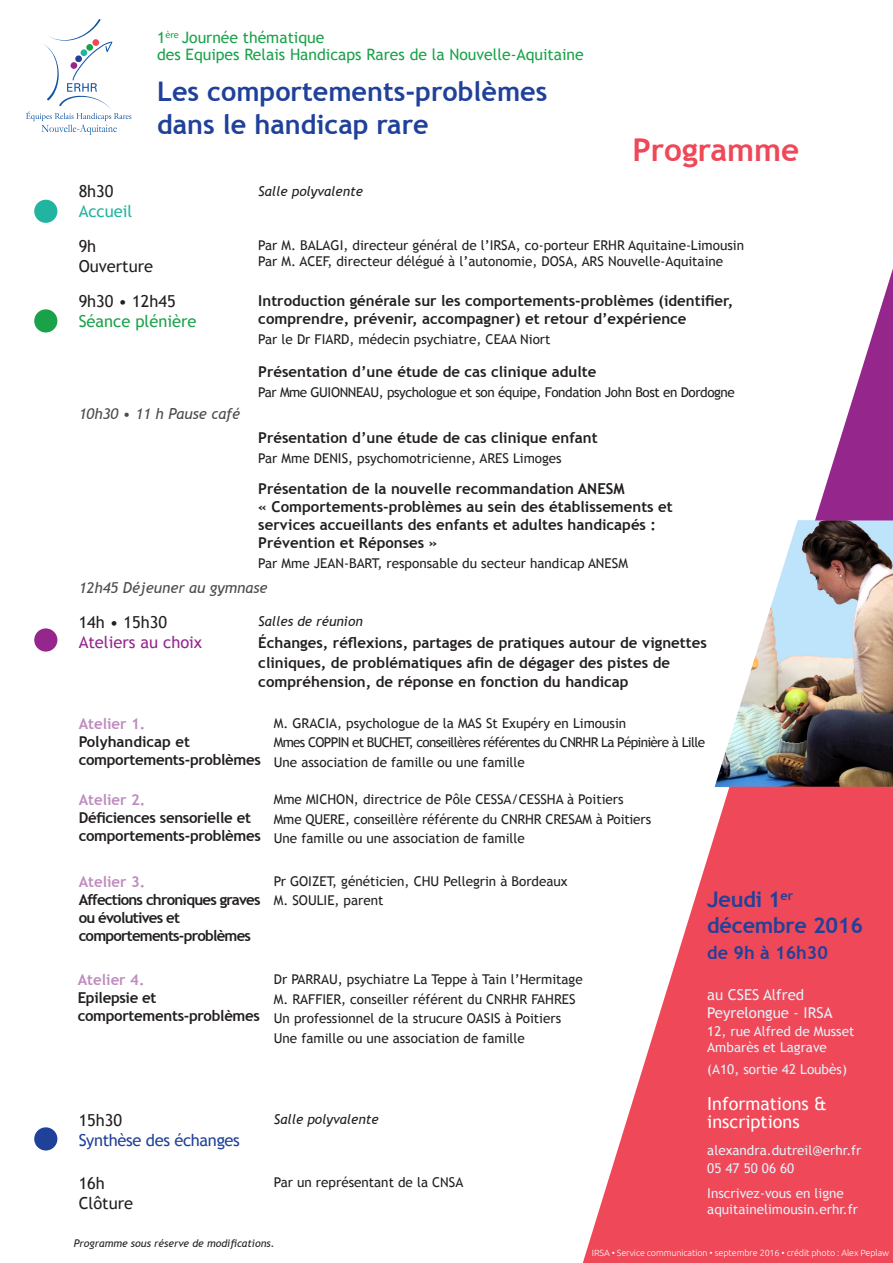
<style>
.page{position:relative;width:893px;height:1263px;background:#fff}
.page>*{position:absolute;margin:0;border:0;box-sizing:border-box;transform-origin:0 0}
.t1{font:700 31.5px "Trebuchet MS";color:#ef4858}
.t2{font:700 27px "Trebuchet MS";color:#20419a}
.t3{font:700 21.6px "Trebuchet MS";letter-spacing:-.01em;color:#20419a}
.t4{font:18px/18px "Trebuchet MS";color:#fff}
.t5{font:700 18px "Trebuchet MS";color:#20419a}
.t6{font:16.5px "Trebuchet MS";color:#231f20}
.t7{font:16.5px "Trebuchet MS";letter-spacing:-.02em;color:#20419a}
.t8{font:16.5px "Trebuchet MS";color:#94268c}
.t9{font:16.5px "Trebuchet MS";color:#1aa249}
.t10{font:16.5px "Trebuchet MS";color:#21b4a1}
.t11{font:15.75px "Trebuchet MS";color:#1aa249}
.t12{font:700 15px/18px "Trebuchet MS";color:#231f20}
.t13{font:700 15px "Trebuchet MS";letter-spacing:-.02em;color:#231f20}
.t14{font:700 15px "Trebuchet MS";letter-spacing:-.05em;color:#231f20}
.t15{font:italic 15px "Trebuchet MS";color:#4b4c4d}
.t16{font:700 15px "Trebuchet MS";color:#bf8cbf}
.t17{font:15px/18px "Trebuchet MS";color:#e2f3fb}
.t18{font:13.5px "Trebuchet MS";color:#231f20}
.t19{font:13.5px "Trebuchet MS";color:#e2f3fb}
.t20{font:13.5px "Trebuchet MS";letter-spacing:-.03em;color:#231f20}
.t21{font:13.5px "Trebuchet MS";letter-spacing:-.05em;color:#231f20}
.t22{font:italic 13.5px "Trebuchet MS";color:#231f20}
.t23{font:italic 10.5px "Trebuchet MS";color:#231f20}
.t24{font:300 9px "Ubuntu";letter-spacing:-.01em;color:#fff}
</style>
<div class="page">
<svg style="left:26px;top:19px;width:105px;height:116px"></svg>
<img style="left:715px;top:520px;width:178px;height:267px">
<svg style="left:583px;top:787px;width:310px;height:476px;fill:#ef4858"></svg>
<div style="left:34px;top:200px;width:23px;height:23px;background:#21b4a1;border-radius:50%"></div>
<div style="left:34px;top:309px;width:23px;height:23px;background:#1aa249;border-radius:50%"></div>
<div style="left:34px;top:628px;width:23px;height:24px;background:#94268c;border-radius:50%"></div>
<div style="left:34px;top:1127px;width:23px;height:23px;background:#20419a;border-radius:50%"></div>
<svg style="left:815px;top:268px;width:78px;height:252px"></svg>
<p class="t11" style="left:157px;top:28px;width:169px">1<sup>ère</sup> Journée thématique</p>
<p class="t11" style="left:157px;top:45px;width:428px">des Equipes Relais Handicaps Rares de la Nouvelle-Aquitaine</p>
<p class="t2" style="left:157px;top:75px;width:392px">Les comportements-problèmes</p>
<p class="t2" style="left:157px;top:107px;width:273px">dans le handicap rare</p>
<p class="t1" style="left:632px;top:130px;width:169px">Programme</p>
<p class="t6" style="left:79px;top:181px;width:36px">8h30</p>
<p class="t10" style="left:79px;top:201px;width:55px">Accueil</p>
<p class="t6" style="left:79px;top:236px;width:19px">9h</p>
<p class="t6" style="left:79px;top:256px;width:76px">Ouverture</p>
<p class="t6" style="left:79px;top:292px;width:99px">9h30 • 12h45</p>
<p class="t9" style="left:79px;top:312px;width:119px">Séance plénière</p>
<p class="t15" style="left:79px;top:405px;width:163px">10h30 • 11 h Pause café</p>
<p class="t22" style="left:258px;top:183px;width:106px">Salle polyvalente</p>
<p class="t18" style="left:258px;top:237px;width:487px">Par M. BALAGI, directeur général de l’IRSA, co-porteur ERHR Aquitaine-Limousin</p>
<p class="t18" style="left:258px;top:253px;width:466px">Par M. ACEF, directeur délégué à l’autonomie, DOSA, ARS Nouvelle-Aquitaine</p>
<p class="t12" style="left:258px;top:292px;width:476px">Introduction générale sur les comportements-problèmes (identifier, comprendre, prévenir, accompagner) et retour d’expérience</p>
<p class="t18" style="left:258px;top:331px;width:294px">Par le Dr FIARD, médecin psychiatre, CEAA Niort</p>
<p class="t12" style="left:258px;top:363px;width:340px">Présentation d’une étude de cas clinique adulte</p>
<p class="t20" style="left:258px;top:384px;width:478px">Par Mme GUIONNEAU, psychologue et son équipe, Fondation John Bost en Dordogne</p>
<p class="t12" style="left:258px;top:429px;width:341px">Présentation d’une étude de cas clinique enfant</p>
<p class="t18" style="left:258px;top:450px;width:305px">Par Mme DENIS, psychomotricienne, ARES Limoges</p>
<p class="t12" style="left:258px;top:480px;width:368px">Présentation de la nouvelle recommandation ANESM</p>
<p class="t12" style="left:258px;top:498px;width:416px">« Comportements-problèmes au sein des établissements et services accueillants des enfants et adultes handicapés :<br>Prévention et Réponses »</p>
<p class="t18" style="left:258px;top:555px;width:371px">Par Mme JEAN-BART, responsable du secteur handicap ANESM</p>
<p class="t15" style="left:79px;top:578px;width:190px">12h45 Déjeuner au gymnase</p>
<p class="t22" style="left:258px;top:613px;width:106px">Salles de réunion</p>
<p class="t6" style="left:79px;top:613px;width:90px">14h • 15h30</p>
<p class="t8" style="left:79px;top:632px;width:125px">Ateliers au choix</p>
<p class="t12" style="left:258px;top:633px;width:450px;line-height:19.5px">Échanges, réflexions, partages de pratiques autour de vignettes cliniques, de problématiques afin de dégager des pistes de compréhension, de réponse en fonction du handicap</p>
<p class="t18" style="left:274px;top:715px;width:354px">M. GRACIA, psychologue de la MAS St Exupéry en Limousin</p>
<p class="t21" style="left:274px;top:734px;width:433px">Mmes COPPIN et BUCHET, conseillères référentes du CNRHR La Pépinière à Lille</p>
<p class="t18" style="left:274px;top:754px;width:253px">Une association de famille ou une famille</p>
<p class="t16" style="left:79px;top:714px;width:68px">Atelier 1.</p>
<p class="t12" style="left:79px;top:732px;width:113px">Polyhandicap et</p>
<p class="t13" style="left:79px;top:750px;width:184px">comportements-problèmes</p>
<p class="t16" style="left:79px;top:790px;width:68px">Atelier 2.</p>
<p class="t13" style="left:79px;top:808px;width:174px">Déficiences sensorielle et</p>
<p class="t13" style="left:79px;top:826px;width:184px">comportements-problèmes</p>
<p class="t18" style="left:274px;top:791px;width:351px">Mme MICHON, directrice de Pôle CESSA/CESSHA à Poitiers</p>
<p class="t18" style="left:274px;top:811px;width:379px">Mme QUERE, conseillère référente du CNRHR CRESAM à Poitiers</p>
<p class="t18" style="left:274px;top:830px;width:253px">Une famille ou une association de famille</p>
<p class="t16" style="left:79px;top:872px;width:68px">Atelier 3.</p>
<p class="t14" style="left:79px;top:890px;width:183px">Affections chroniques graves</p>
<p class="t14" style="left:79px;top:908px;width:103px">ou évolutives et</p>
<p class="t14" style="left:79px;top:926px;width:174px">comportements-problèmes</p>
<p class="t16" style="left:78px;top:971px;width:68px">Atelier 4.</p>
<p class="t13" style="left:78px;top:989px;width:80px">Epilepsie et</p>
<p class="t13" style="left:78px;top:1007px;width:184px">comportements-problèmes</p>
<p class="t18" style="left:274px;top:873px;width:295px">Pr GOIZET, généticien, CHU Pellegrin à Bordeaux</p>
<p class="t18" style="left:274px;top:892px;width:111px">M. SOULIE, parent</p>
<p class="t18" style="left:274px;top:972px;width:310px">Dr PARRAU, psychiatre La Teppe à Tain l’Hermitage</p>
<p class="t18" style="left:274px;top:991px;width:303px">M. RAFFIER, conseiller référent du CNRHR FAHRES</p>
<p class="t18" style="left:274px;top:1011px;width:289px">Un professionnel de la strucure OASIS à Poitiers</p>
<p class="t18" style="left:274px;top:1030px;width:253px">Une famille ou une association de famille</p>
<p class="t6" style="left:79px;top:1110px;width:45px">15h30</p>
<p class="t7" style="left:79px;top:1130px;width:163px">Synthèse des échanges</p>
<p class="t6" style="left:79px;top:1174px;width:28px">16h</p>
<p class="t6" style="left:79px;top:1193px;width:56px">Clôture</p>
<p class="t22" style="left:274px;top:1111px;width:106px">Salle polyvalente</p>
<p class="t18" style="left:274px;top:1174px;width:191px">Par un représentant de la CNSA</p>
<p class="t23" style="left:74px;top:1237px;width:202px">Programme sous réserve de modifications.</p>
<p class="t3" style="left:707px;top:886px;width:87px">Jeudi 1<sup>er</sup></p>
<p class="t3" style="left:707px;top:912px;width:157px">décembre 2016</p>
<p class="t5" style="left:707px;top:942px;width:122px">de 9h à 16h30</p>
<p class="t17" style="left:707px;top:986px;width:127px">au CSES Alfred<br>Peyrelongue - IRSA</p>
<p class="t19" style="left:707px;top:1023px;width:149px">12, rue Alfred de Musset</p>
<p class="t19" style="left:707px;top:1039px;width:121px">Ambarès et Lagrave</p>
<p class="t19" style="left:707px;top:1061px;width:141px">(A10, sortie 42 Loubès)</p>
<p class="t4" style="left:707px;top:1095px;width:121px">Informations &amp; inscriptions</p>
<p class="t19" style="left:707px;top:1142px;width:156px">alexandra.dutreil@erhr.fr</p>
<p class="t19" style="left:707px;top:1160px;width:88px">05 47 50 06 60</p>
<p class="t19" style="left:707px;top:1185px;width:138px">Inscrivez-vous en ligne</p>
<p class="t19" style="left:707px;top:1201px;width:152px">aquitainelimousin.erhr.fr</p>
<p class="t24" style="left:592px;top:1247px;width:299px">IRSA • Service communication • septembre 2016 • crédit photo : Alex Peplaw</p>
</div>
